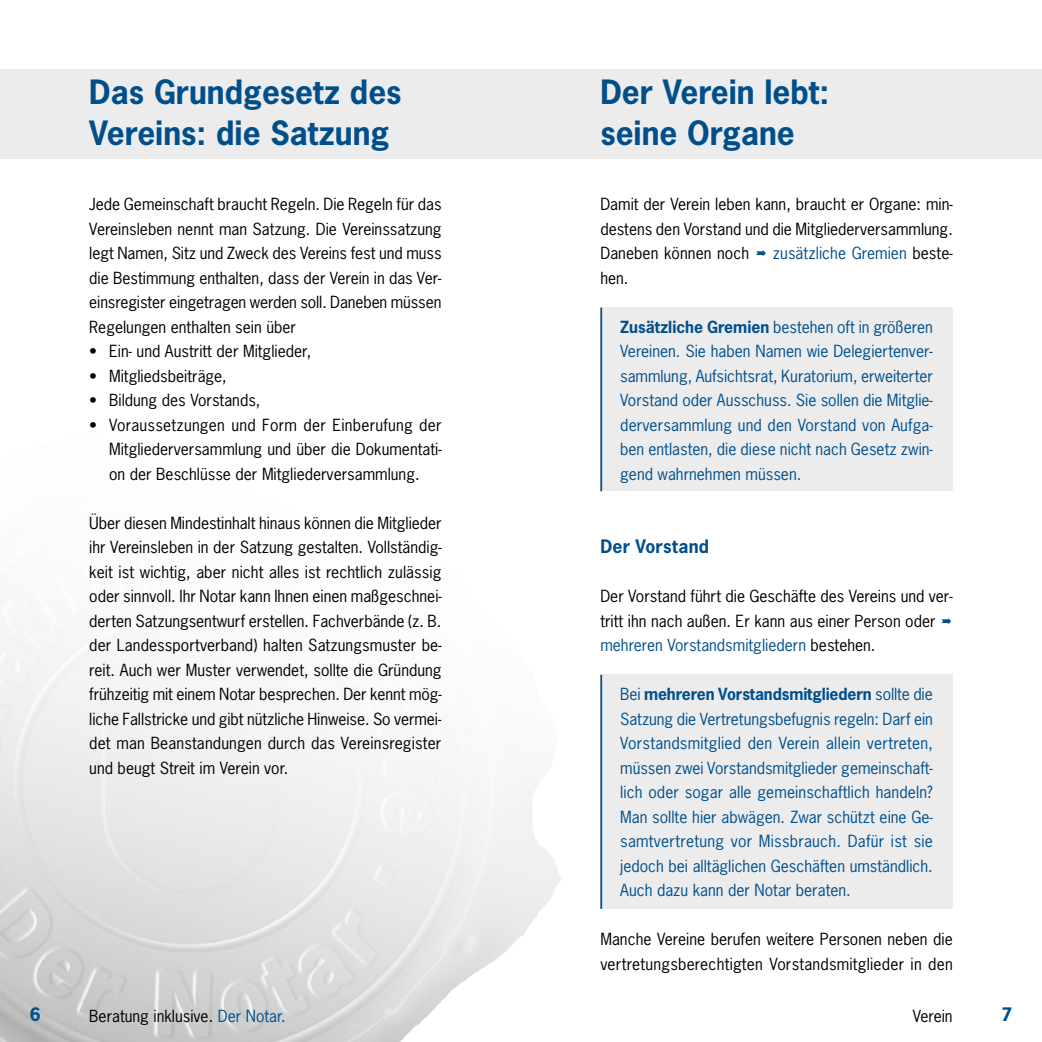
<style>
.page{position:relative;width:1042px;height:1042px;background:#fff}
.page>*{position:absolute;margin:0;border:0;box-sizing:border-box;transform-origin:0 0}
.t1{font:700 31.5px/40.9px "News Gothic Std";color:#004f8b}
.t2{font:700 17.5px "News Gothic Std";letter-spacing:.015em;color:#004f8b}
.t3{font:15.75px/24.5px "News Gothic Std";color:#000;text-align:justify}
.t4{font:15.75px/24.5px "News Gothic Std";color:#004f8b;text-align:justify}
.s1{color:#000}
.s2{font-weight:700}
.s3{color:#004f8b}
</style>
<div class="page">
<div style="left:0;top:69px;width:521px;height:90px;background:#ececed"></div>
<div style="left:521px;top:69px;width:521px;height:90px;background:#ececed"></div>
<div style="left:600px;top:308px;width:352px;height:183px;background:#ececed"></div>
<hr style="left:600px;top:308px;width:2px;height:183px;background:#004f8b">
<div style="left:600px;top:675px;width:352px;height:234px;background:#ececed"></div>
<hr style="left:600px;top:675px;width:2px;height:234px;background:#004f8b">
<img style="left:0;top:617px;width:397px;height:425px">
<h1 class="t1" style="left:89px;top:71px;width:314px">Das Grundgesetz des<br>Vereins: die Satzung</h1>
<p class="t3" style="left:89px;top:192px;width:354px">Jede Gemeinschaft braucht Regeln. Die Regeln für das Vereinsleben nennt man Satzung. Die Vereinssatzung legt Namen, Sitz und Zweck des Vereins fest und muss die Bestimmung enthalten, dass der Verein in das Ver&shy;einsregister eingetragen werden soll. Daneben müssen Regelungen enthalten sein über</p>
<p class="t3" style="left:89px;top:339px;width:224px">• Ein- und Austritt der Mitglieder,</p>
<p class="t3" style="left:89px;top:363px;width:139px">• Mitgliedsbeiträge,</p>
<p class="t3" style="left:89px;top:388px;width:173px">• Bildung des Vorstands,</p>
<p class="t3" style="left:109px;top:412px;width:334px;text-indent:-20px">• Voraussetzungen und Form der Einberufung der Mitgliederversammlung und über die Dokumentati&shy;on der Beschlüsse der Mitgliederversammlung.</p>
<p class="t3" style="left:89px;top:510px;width:354px">Über diesen Mindestinhalt hinaus können die Mitglieder ihr Vereinsleben in der Satzung gestalten. Vollständig&shy;keit ist wichtig, aber nicht alles ist rechtlich zulässig oder sinnvoll. Ihr Notar kann Ihnen einen maßgeschnei&shy;derten Satzungsentwurf erstellen. Fachverbände (z. B. der Landessportverband) halten Satzungsmuster be&shy;reit. Auch wer Muster verwendet, sollte die Gründung frühzeitig mit einem Notar besprechen. Der kennt mög&shy;liche Fallstricke und gibt nützliche Hinweise. So vermei&shy;det man Beanstandungen durch das Vereinsregister und beugt Streit im Verein vor.</p>
<h1 class="t1" style="left:600px;top:71px;width:230px">Der Verein lebt: seine Organe</h1>
<p class="t3" style="left:600px;top:192px;width:354px">Damit der Verein leben kann, braucht er Organe: min&shy;destens den Vorstand und die Mitgliederversammlung.<br>Daneben können noch</p>
<p class="t4" style="left:773px;top:241px;width:181px">zusätzliche Gremien <span class="s1">beste-</span></p>
<p class="t3" style="left:600px;top:265px;width:30px">hen.</p>
<p class="t4" style="left:620px;top:314px;width:314px"><span class="s2">Zusätzliche Gremien</span> bestehen oft in größeren Vereinen. Sie haben Namen wie Delegiertenver&shy;sammlung, Aufsichtsrat, Kuratorium, erweiterter Vorstand oder Ausschuss. Sie sollen die Mitglie&shy;derversammlung und den Vorstand von Aufga&shy;ben entlasten, die diese nicht nach Gesetz zwin&shy;gend wahrnehmen müssen.</p>
<p class="t2" style="left:600px;top:535px;width:110px">Der Vorstand</p>
<p class="t3" style="left:600px;top:584px;width:354px;text-align:left">Der Vorstand führt die Geschäfte des Vereins und ver&shy;tritt ihn nach außen. Er kann aus einer Person oder <span class="s3">mehreren Vorstandsmitgliedern</span> bestehen.</p>
<p class="t4" style="left:620px;top:682px;width:314px">Bei <span class="s2">mehreren Vorstandsmitgliedern</span> sollte die Satzung die Vertretungsbefugnis regeln: Darf ein Vorstandsmitglied den Verein allein vertreten, müssen zwei Vorstandsmitglieder gemeinschaft&shy;lich oder sogar alle gemeinschaftlich handeln?<br>Man sollte hier abwägen. Zwar schützt eine Ge&shy;samtvertretung vor Missbrauch. Dafür ist sie jedoch bei alltäglichen Geschäften umständlich.<br>Auch dazu kann der Notar beraten.</p>
<p class="t3" style="left:600px;top:927px;width:354px">Manche Vereine berufen weitere Personen neben die vertretungsberechtigten Vorstandsmitglieder in den</p>
<p class="t2" style="left:30px;top:1002px;width:12px">6</p>
<p class="t3" style="left:89px;top:1003px;width:198px">Beratung inklusive. <span class="s3">Der Notar.</span></p>
<p class="t3" style="left:913px;top:1003px;width:41px">Verein</p>
<p class="t2" style="left:1001px;top:1002px;width:12px">7</p>
</div>
